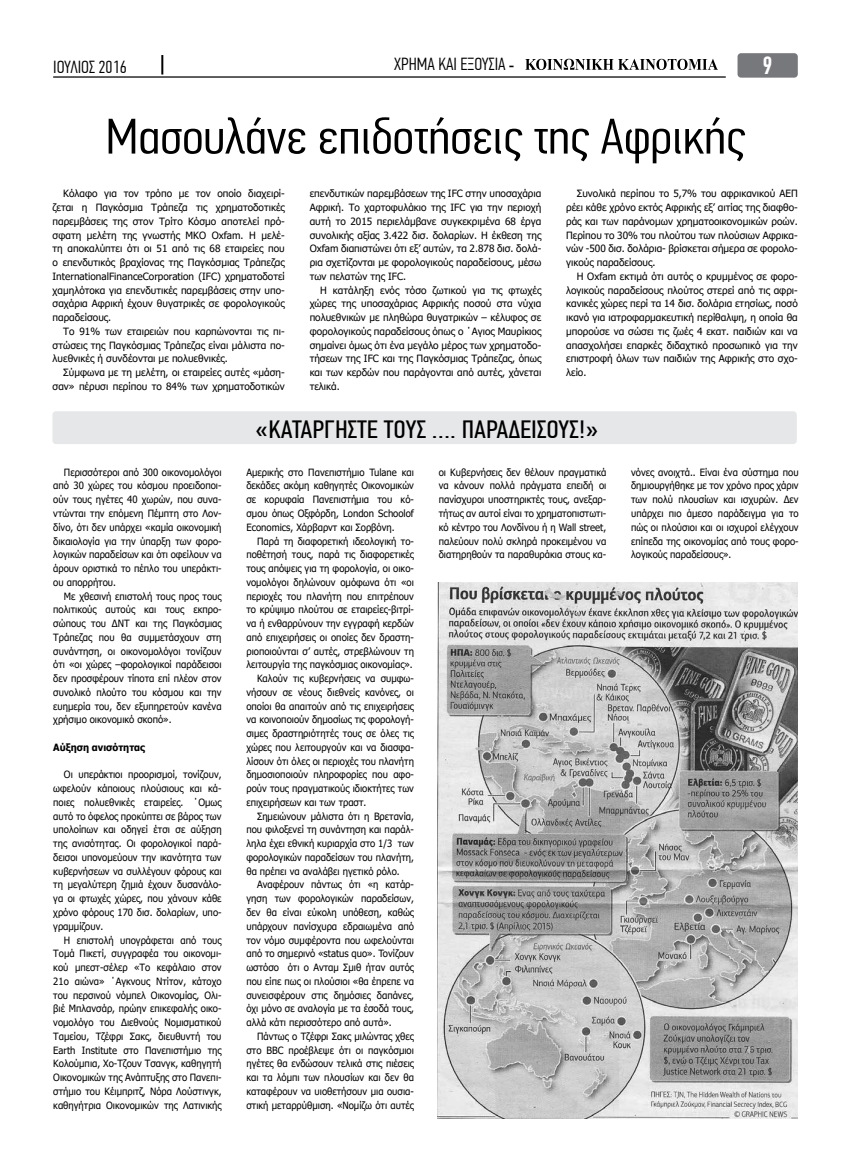
<style>
.page{position:relative;width:851px;height:1170px;background:#fff}
.page>*{position:absolute;margin:0;border:0;box-sizing:border-box;transform-origin:0 0}
.t1{font:300 50px "PF Din Text Comp Pro";color:#000;scale:1.2 1}
.t2{font:25px "PF Din Text Comp Pro";color:#000;scale:1.2 1}
.t3{font:500 25px "PF Din Text Comp Pro";color:#fff}
.t4{font:300 17.5px "PF Din Text Comp Pro";color:#000;scale:1.1 1}
.t5{font:10px/13.8px "Tahoma";color:#000;text-align:justify;scale:.95 1}
.t6{font:10px/13.8px "Tahoma";color:#000;text-align:justify}
.t7{font:700 10px "Tahoma";color:#000;scale:.95 1}
.s1{font-family:"Times New Roman";font-weight:700;font-size:16.25px}
</style>
<div class="page">
<div style="left:737px;top:53px;width:60px;height:25px;background:#77787b;border-radius:4px"></div>
<svg style="left:161px;top:55px;width:2px;height:19px"></svg>
<svg style="left:525px;top:59px;width:193px;height:11px"></svg>
<hr style="left:53px;top:76px;width:672px;height:2px;background:#000">
<img style="left:438px;top:582px;width:359px;height:536px">
<div style="left:52px;top:411px;width:744px;height:33px;background:#e6e7e8;border-radius:4px"></div>
<h3 class="t4" style="left:53px;top:57px;width:68px">ΙΟΥΛΙΟΣ 2016</h3>
<h3 class="t4" style="left:394px;top:54px;width:110px">ΧΡΗΜΑ ΚΑΙ ΕΞΟΥΣΙΑ <span class="s1">-</span></h3>
<h2 class="t3" style="left:762px;top:51px;width:12px">9</h2>
<h1 class="t1" style="left:105px;top:108px;width:534px">Μασουλάνε επιδοτήσεις της Αφρικής</h1>
<p class="t6" style="left:53px;top:187px;width:234px;text-indent:11px">Κόλαφο για τον τρόπο με τον οποίο διαχειρί&shy;ζεται η Παγκόσμια Τράπεζα τις χρηματοδοτικές παρεμβάσεις της στον Τρίτο Κόσμο αποτελεί πρό&shy;σφατη μελέτη της γνωστής ΜΚΟ Oxfam. Η μελέ&shy;τη αποκαλύπτει ότι οι 51 από τις 68 εταιρείες που ο επενδυτικός βραχίονας της Παγκόσμιας Τράπεζας InternationalFinanceCorporation (IFC) χρηματοδοτεί χαμηλότοκα για επενδυτικές παρεμβάσεις στην υπο&shy;σαχάρια Αφρική έχουν θυγατρικές σε φορολογικούς παραδείσους.</p>
<p class="t6" style="left:53px;top:325px;width:234px;text-indent:11px">Το 91% των εταιρειών που καρπώνονται τις πι&shy;στώσεις της Παγκόσμιας Τράπεζας είναι μάλιστα πο&shy;λυεθνικές ή συνδέονται με πολυεθνικές.</p>
<p class="t6" style="left:53px;top:366px;width:234px;text-align:right">Σύμφωνα με τη μελέτη, οι εταιρείες αυτές «μάση&shy;σαν» πέρυσι περίπου το 84% των χρηματοδοτικών</p>
<p class="t6" style="left:309px;top:187px;width:233px">επενδυτικών παρεμβάσεων της IFC στην υποσαχάρια Αφρική. Το χαρτοφυλάκιο της IFC για την περιοχή αυτή το 2015 περιελάμβανε συγκεκριμένα 68 έργα συνολικής αξίας 3.422 δισ. δολαρίων. Η έκθεση της Oxfam διαπιστώνει ότι εξ’ αυτών, τα 2.878 δισ. δολά&shy;ρια σχετίζονται με φορολογικούς παραδείσους, μέσω των πελατών της IFC.</p>
<p class="t6" style="left:309px;top:284px;width:233px;text-indent:11px">H κατάληξη ενός τόσο ζωτικού για τις φτωχές χώρες της υποσαχάριας Αφρικής ποσού στα νύχια πολυεθνικών με πληθώρα θυγατρικών – κέλυφος σε φορολογικούς παραδείσους όπως ο ΄Αγιος Μαυρίκιος σημαίνει όμως ότι ένα μεγάλο μέρος των χρηματοδο&shy;τήσεων της IFC και της Παγκόσμιας Τράπεζας, όπως και των κερδών που παράγονται από αυτές, χάνεται τελικά.</p>
<p class="t6" style="left:566px;top:187px;width:233px;text-indent:11px">Συνολικά περίπου το 5,7% του αφρικανικού ΑΕΠ ρέει κάθε χρόνο εκτός Αφρικής εξ’ αιτίας της διαφθο&shy;ράς και των παράνομων χρηματοοικονομικών ροών.<br>Περίπου το 30% του πλούτου των πλούσιων Αφρικα&shy;νών -500 δισ. δολάρια- βρίσκεται σήμερα σε φορολο&shy;γικούς παραδείσους.</p>
<p class="t6" style="left:566px;top:270px;width:233px;text-indent:11px">Η Oxfam εκτιμά ότι αυτός ο κρυμμένος σε φορο&shy;λογικούς παραδείσους πλούτος στερεί από τις αφρι&shy;κανικές χώρες περί τα 14 δισ. δολάρια ετησίως, ποσό ικανό για ιατροφαρμακευτική περίθαλψη, η οποία θα μπορούσε να σώσει τις ζωές 4 εκατ. παιδιών και να απασχολήσει επαρκές διδαχτικό προσωπικό για την επιστροφή όλων των παιδιών της Αφρικής στο σχο&shy;λείο.</p>
<p class="t5" style="left:53px;top:466px;width:179px;text-indent:11px">Περισσότεροι από 300 οικονομολόγοι από 30 χώρες του κόσμου προειδοποι&shy;ούν τους ηγέτες 40 χωρών, που συνα&shy;ντώνται την επόμενη Πέμπτη στο Λον&shy;δίνο, ότι δεν υπάρχει «καμία οικονομική δικαιολογία για την ύπαρξη των φορο&shy;λογικών παραδείσων και ότι οφείλουν να άρουν οριστικά το πέπλο του υπεράκτι&shy;ου απορρήτου.</p>
<p class="t5" style="left:53px;top:589px;width:179px;text-indent:11px">Με χθεσινή επιστολή τους προς τους πολιτικούς αυτούς και τους εκπρο&shy;σώπους του ΔΝΤ και της Παγκόσμιας Τράπεζας που θα συμμετάσχουν στη συνάντηση, οι οικονομολόγοι τονίζουν ότι «οι χώρες –φορολογικοί παράδεισοι δεν προσφέρουν τίποτα επί πλέον στον συνολικό πλούτο του κόσμου και την ευημερία του, δεν εξυπηρετούν κανένα χρήσιμο οικονομικό σκοπό».</p>
<p class="t7" style="left:53px;top:740px;width:98px">Αύξηση ανισότητας</p>
<p class="t5" style="left:53px;top:768px;width:179px;text-indent:11px">Οι υπεράκτιοι προορισμοί, τονίζουν, ωφελούν κάποιους πλούσιους και κά&shy;ποιες πολυεθνικές εταιρείες. ΄Ομως αυτό το όφελος προκύπτει σε βάρος των υπολοίπων και οδηγεί έτσι σε αύξηση της ανισότητας. Οι φορολογικοί παρά&shy;δεισοι υπονομεύουν την ικανότητα των κυβερνήσεων να συλλέγουν φόρους και τη μεγαλύτερη ζημιά έχουν δυσανάλο&shy;γα οι φτωχές χώρες, που χάνουν κάθε χρόνο φόρους 170 δισ. δολαρίων, υπο&shy;γραμμίζουν.</p>
<p class="t5" style="left:53px;top:933px;width:179px;text-indent:11px">Η επιστολή υπογράφεται από τους Τομά Πικετί, συγγραφέα του οικονομι&shy;κού μπεστ-σέλερ «Το κεφάλαιο στον 21ο αιώνα» ΄Αγκνους Ντίτον, κάτοχο του περσινού νόμπελ Οικονομίας, Ολι&shy;βιέ Μπλανσάρ, πρώην επικεφαλής οικο&shy;νομολόγο του Διεθνούς Νομισματικού Ταμείου, Τζέφρι Σακς, διευθυντή του Earth Institute στο Πανεπιστήμιο της Κολούμπια, Χο-Τζουν Τσανγκ, καθηγητή Οικονομικών της Ανάπτυξης στο Πανεπι&shy;στήμιο του Κέιμπριτζ, Νόρα Λούστινγκ, καθηγήτρια Οικονομικών της Λατινικής</p>
<h2 class="t2" style="left:255px;top:415px;width:287px">«ΚΑΤΑΡΓΗΣΤΕ ΤΟΥΣ …. ΠΑΡΑΔΕΙΣΟΥΣ!»</h2>
<p class="t5" style="left:246px;top:466px;width:178px">Αμερικής στο Πανεπιστήμιο Tulane και δεκάδες ακόμη καθηγητές Οικονομικών σε κορυφαία Πανεπιστήμια του κό&shy;σμου όπως Οξφόρδη, London Schoolof Economics, Χάρβαρντ και Σορβόνη.</p>
<p class="t5" style="left:257px;top:534px;width:167px">Παρά τη διαφορετική ιδεολογική το-</p>
<p class="t5" style="left:246px;top:548px;width:178px">ποθέτησή τους, παρά τις διαφορετικές</p>
<p class="t5" style="left:246px;top:562px;width:178px">τους απόψεις για τη φορολογία, οι οικο-</p>
<p class="t5" style="left:246px;top:576px;width:178px">νομολόγοι δηλώνουν ομόφωνα ότι «οι</p>
<p class="t5" style="left:246px;top:589px;width:178px">περιοχές του πλανήτη που επιτρέπουν</p>
<p class="t5" style="left:246px;top:603px;width:178px">το κρύψιμο πλούτου σε εταιρείες-βιτρί-</p>
<p class="t5" style="left:246px;top:617px;width:178px">να ή ενθαρρύνουν την εγγραφή κερδών</p>
<p class="t5" style="left:246px;top:631px;width:178px">από επιχειρήσεις οι οποίες δεν δραστη-</p>
<p class="t5" style="left:246px;top:644px;width:178px">ριοποιούνται σ’ αυτές, στρεβλώνουν τη</p>
<p class="t5" style="left:246px;top:658px;width:177px">λειτουργία της παγκόσμιας οικονομίας».</p>
<p class="t5" style="left:257px;top:672px;width:167px">Καλούν τις κυβερνήσεις να συμφω-</p>
<p class="t5" style="left:246px;top:686px;width:178px">νήσουν σε νέους διεθνείς κανόνες, οι</p>
<p class="t5" style="left:246px;top:699px;width:178px">οποίοι θα απαιτούν από τις επιχειρήσεις</p>
<p class="t5" style="left:246px;top:713px;width:178px">να κοινοποιούν δημοσίως τις φορολογή-</p>
<p class="t5" style="left:246px;top:727px;width:178px">σιμες δραστηριότητές τους σε όλες τις</p>
<p class="t5" style="left:246px;top:741px;width:178px">χώρες που λειτουργούν και να διασφα-</p>
<p class="t5" style="left:246px;top:754px;width:178px">λίσουν ότι όλες οι περιοχές του πλανήτη</p>
<p class="t5" style="left:246px;top:768px;width:178px">δημοσιοποιούν πληροφορίες που αφο-</p>
<p class="t5" style="left:246px;top:782px;width:178px">ρούν τους πραγματικούς ιδιοκτήτες των</p>
<p class="t5" style="left:246px;top:796px;width:128px">επιχειρήσεων και των τραστ.</p>
<p class="t5" style="left:257px;top:809px;width:167px">Σημειώνουν μάλιστα ότι η Βρετανία,</p>
<p class="t5" style="left:246px;top:823px;width:178px">που φιλοξενεί τη συνάντηση και παράλ-</p>
<p class="t5" style="left:246px;top:837px;width:178px">ληλα έχει εθνική κυριαρχία στο 1/3 των</p>
<p class="t5" style="left:246px;top:851px;width:178px">φορολογικών παραδείσων του πλανήτη,</p>
<p class="t5" style="left:246px;top:864px;width:163px">θα πρέπει να αναλάβει ηγετικό ρόλο.</p>
<p class="t5" style="left:257px;top:878px;width:167px">Αναφέρουν πάντως ότι «η κατάρ-</p>
<p class="t5" style="left:246px;top:892px;width:178px">γηση των φορολογικών παραδείσων,</p>
<p class="t5" style="left:246px;top:906px;width:178px">δεν θα είναι εύκολη υπόθεση, καθώς</p>
<p class="t5" style="left:246px;top:919px;width:178px">υπάρχουν πανίσχυρα εδραιωμένα από</p>
<p class="t5" style="left:246px;top:933px;width:178px">τον νόμο συμφέροντα που ωφελούνται</p>
<p class="t5" style="left:246px;top:947px;width:178px">από το σημερινό «status quo». Toνίζουν</p>
<p class="t5" style="left:246px;top:961px;width:178px">ωστόσο ότι o Aνταμ Σμιθ ήταν αυτός</p>
<p class="t5" style="left:246px;top:974px;width:178px">που είπε πως οι πλούσιοι «θα έπρεπε να</p>
<p class="t5" style="left:246px;top:988px;width:178px">συνεισφέρουν στις δημόσιες δαπάνες,</p>
<p class="t5" style="left:246px;top:1002px;width:178px">όχι μόνο σε αναλογία με τα έσοδά τους,</p>
<p class="t5" style="left:246px;top:1016px;width:154px">αλλά κάτι περισσότερο από αυτά».</p>
<p class="t5" style="left:257px;top:1029px;width:167px">Πάντως ο Τζέφρι Σακς μιλώντας χθες</p>
<p class="t5" style="left:246px;top:1043px;width:178px">στο BBC προέβλεψε ότι οι παγκόσμιοι</p>
<p class="t5" style="left:246px;top:1057px;width:178px">ηγέτες θα ενδώσουν τελικά στις πιέσεις</p>
<p class="t5" style="left:246px;top:1071px;width:178px">και τα λόμπι των πλουσίων και δεν θα</p>
<p class="t5" style="left:246px;top:1084px;width:178px">καταφέρουν να υιοθετήσουν μια ουσια-</p>
<p class="t5" style="left:246px;top:1098px;width:178px">στική μεταρρύθμιση. «Νομίζω ότι αυτές</p>
<p class="t5" style="left:438px;top:466px;width:178px">οι Κυβερνήσεις δεν θέλουν πραγματικά να κάνουν πολλά πράγματα επειδή οι πανίσχυροι υποστηρικτές τους, ανεξαρ&shy;τήτως αν αυτοί είναι το χρηματοπιστωτι&shy;κό κέντρο του Λονδίνου ή η Wall street, παλεύουν πολύ σκληρά προκειμένου να διατηρηθούν τα παραθυράκια στους κα-</p>
<p class="t5" style="left:631px;top:466px;width:178px">νόνες ανοιχτά.. Είναι ένα σύστημα που δημιουργήθηκε με τον χρόνο προς χάριν των πολύ πλουσίων και ισχυρών. Δεν υπάρχει πιο άμεσο παράδειγμα για το πώς οι πλούσιοι και οι ισχυροί ελέγχουν επίπεδα της οικονομίας από τους φορο&shy;λογικούς παραδείσους».</p>
</div>
